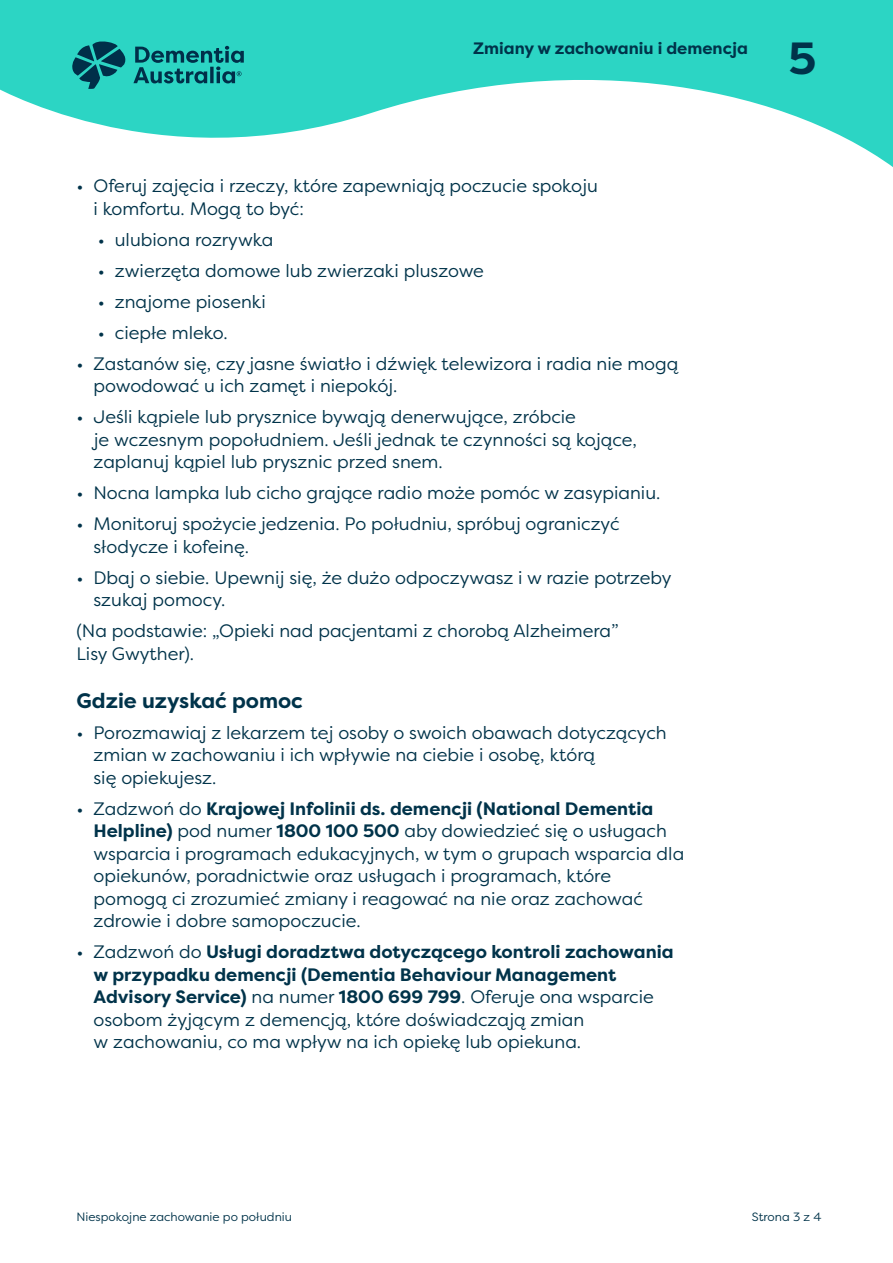
<style>
.page{position:relative;width:893px;height:1263px;background:#fff}
.page>*{position:absolute;margin:0;border:0;box-sizing:border-box;transform-origin:0 0}
.t1{font:700 45px "Filson Pro";color:#00334a}
.t2{font:700 21px "Filson Pro";color:#00334a}
.t3{font:18px/22.5px "Filson Pro";color:#00334a}
.t4{font:700 16.5px "Filson Pro";color:#00334a}
.t5{font:12px "Filson Pro";color:#00334a}
.s1{font-weight:700}
</style>
<div class="page">
<svg style="left:0;top:0;width:893px;height:167px;fill:#2cd5c4"></svg>
<svg style="left:72px;top:41px;width:172px;height:48px"></svg>
<p class="t4" style="left:473px;top:38px;width:276px">Zmiany w zachowaniu i demencja</p>
<h1 class="t1" style="left:789px;top:30px;width:29px">5</h1>
<p class="t3" style="left:94px;top:174px;width:506px;text-indent:-17px">• Oferuj zajęcia i rzeczy, które zapewniają poczucie spokoju i komfortu. Mogą to być:</p>
<p class="t3" style="left:98px;top:228px;width:177px">• ulubiona rozrywka</p>
<p class="t3" style="left:98px;top:259px;width:388px">• zwierzęta domowe lub zwierzaki pluszowe</p>
<p class="t3" style="left:98px;top:290px;width:170px">• znajome piosenki</p>
<p class="t3" style="left:98px;top:321px;width:131px">• ciepłe mleko.</p>
<p class="t3" style="left:94px;top:352px;width:586px;text-indent:-17px">• Zastanów się, czy jasne światło i dźwięk telewizora i radia nie mogą powodować u ich zamęt i niepokój.</p>
<p class="t3" style="left:94px;top:405px;width:545px;text-indent:-17px">• Jeśli kąpiele lub prysznice bywają denerwujące, zróbcie<br>je wczesnym popołudniem. Jeśli jednak te czynności są kojące, zaplanuj kąpiel lub prysznic przed snem.</p>
<p class="t3" style="left:77px;top:481px;width:585px">• Nocna lampka lub cicho grające radio może pomóc w zasypianiu.</p>
<p class="t3" style="left:94px;top:512px;width:528px;text-indent:-17px">• Monitoruj spożycie jedzenia. Po południu, spróbuj ograniczyć słodycze i kofeinę.</p>
<p class="t3" style="left:94px;top:566px;width:580px;text-indent:-17px">• Dbaj o siebie. Upewnij się, że dużo odpoczywasz i w razie potrzeby szukaj pomocy.</p>
<p class="t3" style="left:77px;top:619px;width:544px">(Na podstawie: „Opieki nad pacjentami z chorobą Alzheimera”<br>Lisy Gwyther).</p>
<p class="t2" style="left:77px;top:687px;width:228px">Gdzie uzyskać pomoc</p>
<p class="t3" style="left:94px;top:721px;width:575px;text-indent:-17px">• Porozmawiaj z lekarzem tej osoby o swoich obawach dotyczących zmian w zachowaniu i ich wpływie na ciebie i osobę, którą<br>się opiekujesz.</p>
<p class="t3" style="left:94px;top:797px;width:592px;text-indent:-17px">• Zadzwoń do <span class="s1">Krajowej Infolinii ds. demencji (National Dementia Helpline)</span> pod numer <span class="s1">1800 100 500</span> aby dowiedzieć się o usługach wsparcia i programach edukacyjnych, w tym o grupach wsparcia dla opiekunów, poradnictwie oraz usługach i programach, które pomogą ci zrozumieć zmiany i reagować na nie oraz zachować zdrowie i dobre samopoczucie.</p>
<p class="t3" style="left:94px;top:940px;width:582px;text-indent:-17px">• Zadzwoń do <span class="s1">Usługi doradztwa dotyczącego kontroli zachowania w przypadku demencji (Dementia Behaviour Management Advisory Service)</span> na numer <span class="s1">1800 699 799</span>. Oferuje ona wsparcie osobom żyjącym z demencją, które doświadczają zmian<br>w zachowaniu, co ma wpływ na ich opiekę lub opiekuna.</p>
<p class="t5" style="left:77px;top:1209px;width:217px">Niespokojne zachowanie po południu</p>
<p class="t5" style="left:752px;top:1209px;width:71px">Strona 3 z 4</p>
</div>
